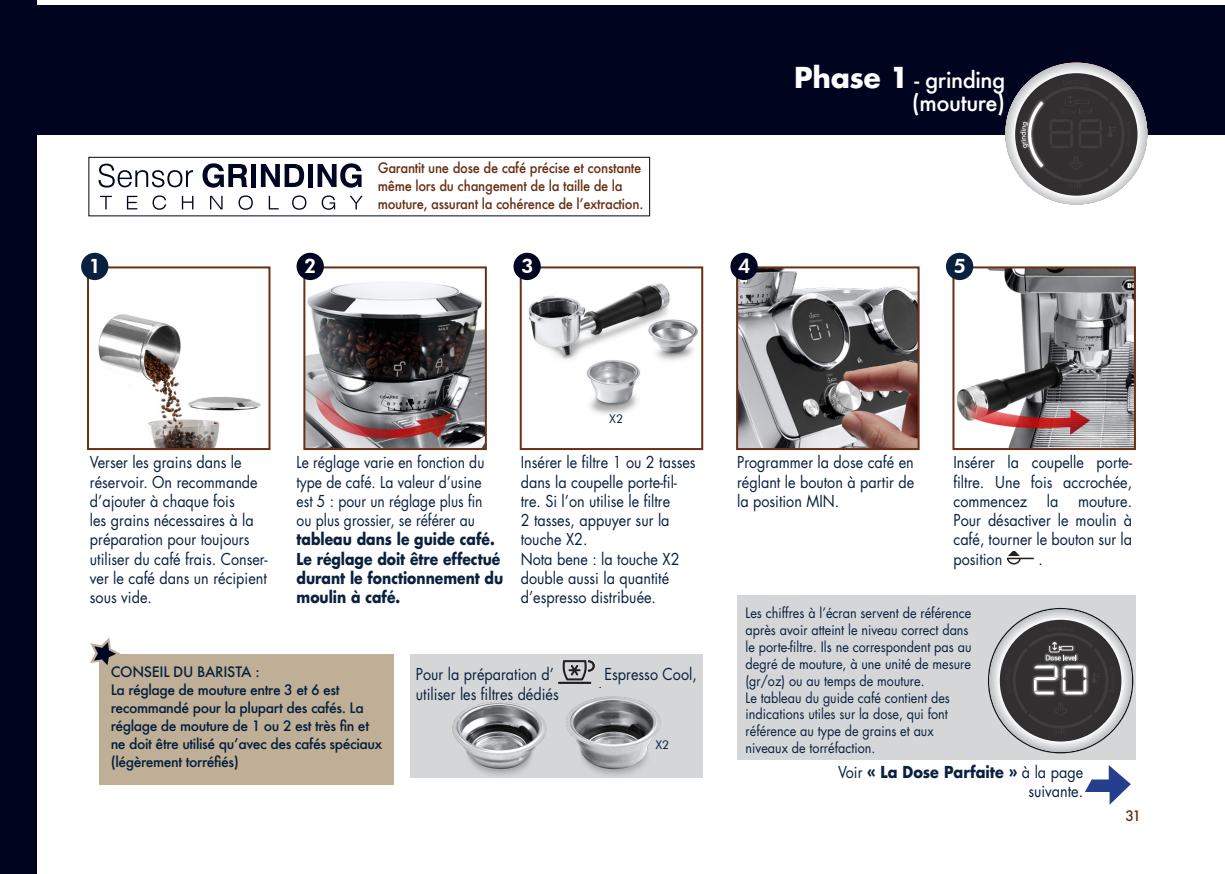
<style>
.page{position:relative;width:1225px;height:874px;background:#fff}
.page>*{position:absolute;margin:0;border:0;box-sizing:border-box;transform-origin:0 0}
.BARISTA_2A{font:500 22px "Futura";letter-spacing:-.02em;color:#fff}
.BODY_COPY{font:800 20px "Futura BT";color:#fff}
.testo1{font:16px/19.2px "Futura Std";color:#09213f;scale:.9 1}
.testo1-2{font:16px/19.2px "Futura Std";color:#09213f;scale:.87 1}
.testo1-3{font:14px/16.8px "Futura Std";color:#09213f;scale:.9 1}
.BARISTA_2{font:500 14px/18px "Futura";letter-spacing:-.03em;color:#061f3d}
.BARISTA_2A-2{font:500 14px/18px "Futura";letter-spacing:-.02em;color:#683015;scale:.93 1}
.BARISTA_2A-3{font:500 14px "Futura";letter-spacing:-.02em;color:#683015}
.Thumbnails{font:12px "Futura BT";color:#09213f}
.s1{font-weight:700;font-size:28px}
.s2{font-weight:700}
.s3{color:#09213f}
</style>
<div class="page">
<div style="left:0;top:0;width:36px;height:873px;background:#00041f"></div>
<img style="left:90px;top:270px;width:171px;height:177px">
<div style="left:87px;top:266px;width:183px;height:184px;border:2px solid #683015"></div>
<img style="left:306px;top:270px;width:178px;height:177px">
<div style="left:303px;top:266px;width:184px;height:184px;border:2px solid #683015"></div>
<img style="left:526px;top:270px;width:172px;height:145px">
<div style="left:520px;top:266px;width:183px;height:184px;border:2px solid #683015"></div>
<img style="left:739px;top:269px;width:177px;height:178px">
<div style="left:736px;top:266px;width:183px;height:184px;border:2px solid #683015"></div>
<img style="left:955px;top:269px;width:178px;height:178px">
<div style="left:952px;top:266px;width:184px;height:184px;border:2px solid #683015"></div>
<svg style="left:1006px;top:551px;width:28px;height:13px"></svg>
<div style="left:0;top:6px;width:1225px;height:129px;background:#00041f"></div>
<div style="left:81px;top:253px;width:27px;height:27px;background:#09213f;border-radius:50%"></div>
<div style="left:296px;top:253px;width:28px;height:27px;background:#000522;border-radius:50%"></div>
<div style="left:513px;top:253px;width:28px;height:27px;background:#000522;border-radius:50%"></div>
<div style="left:946px;top:253px;width:27px;height:27px;background:#09213f;border-radius:50%"></div>
<div style="left:730px;top:253px;width:27px;height:27px;background:#000522;border-radius:50%"></div>
<div style="left:88px;top:157px;width:562px;height:59px;border:1px solid #000522"></div>
<svg style="left:99px;top:163px;width:94px;height:24px"></svg>
<svg style="left:100px;top:196px;width:12px;height:13px"></svg>
<svg style="left:127px;top:196px;width:10px;height:13px"></svg>
<svg style="left:153px;top:195px;width:13px;height:15px"></svg>
<svg style="left:182px;top:196px;width:11px;height:13px"></svg>
<svg style="left:210px;top:196px;width:13px;height:13px"></svg>
<svg style="left:238px;top:195px;width:15px;height:15px"></svg>
<svg style="left:269px;top:196px;width:10px;height:13px"></svg>
<svg style="left:292px;top:195px;width:14px;height:15px"></svg>
<svg style="left:322px;top:195px;width:13px;height:15px"></svg>
<svg style="left:350px;top:196px;width:13px;height:13px"></svg>
<svg style="left:202px;top:163px;width:45px;height:24px"></svg>
<div style="left:251px;top:164px;width:5px;height:23px;background:#000522"></div>
<svg style="left:261px;top:164px;width:43px;height:23px"></svg>
<div style="left:308px;top:164px;width:5px;height:23px;background:#000522"></div>
<svg style="left:317px;top:163px;width:44px;height:24px"></svg>
<svg style="left:1005px;top:62px;width:142px;height:142px"></svg>
<div style="left:737px;top:595px;width:399px;height:165px;background:#d5d6d8"></div>
<div style="left:410px;top:654px;width:293px;height:123px;background:#d5d6d8"></div>
<svg style="left:562px;top:660px;width:33px;height:19px"></svg>
<svg style="left:988px;top:608px;width:146px;height:146px"></svg>
<svg style="left:1085px;top:765px;width:45px;height:39px"></svg>
<div style="left:99px;top:654px;width:295px;height:130px;background:#beaf96"></div>
<svg style="left:90px;top:637px;width:31px;height:28px"></svg>
<img style="left:447px;top:679px;width:219px;height:99px">
<p class="BARISTA_2A-2" style="left:378px;top:158px;width:287px">Garantit une dose de café précise et constante même lors du changement de la taille de la mouture, assurant la cohérence de l’extraction.</p>
<p class="BARISTA_2A" style="left:794px;top:64px;width:213px"><span class="s1">Phase 1</span> - grinding</p>
<p class="BARISTA_2A" style="left:912px;top:88px;width:95px">(mouture)</p>
<p class="BODY_COPY" style="left:89px;top:254px;width:14px">1</p>
<p class="BODY_COPY" style="left:304px;top:254px;width:14px">2</p>
<p class="BODY_COPY" style="left:521px;top:254px;width:14px">3</p>
<p class="BODY_COPY" style="left:738px;top:254px;width:14px">4</p>
<p class="BODY_COPY" style="left:953px;top:254px;width:14px">5</p>
<p class="Thumbnails" style="left:609px;top:411px;width:15px">X2</p>
<p class="testo1" style="left:90px;top:453px;width:199px">Verser les grains dans le réservoir. On recommande d’ajouter à chaque fois<br>les grains nécessaires à la préparation pour toujours utiliser du café frais. Conser&shy;ver le café dans un récipient sous vide.</p>
<p class="testo1-2" style="left:296px;top:453px;width:239px">Le réglage varie en fonction du type de café. La valeur d’usine<br>est 5 : pour un réglage plus fin<br>ou plus grossier, se référer au <span class="s2">tableau dans le guide café.<br>Le réglage doit être effectué durant le fonctionnement du moulin à café.</span></p>
<p class="testo1" style="left:521px;top:453px;width:196px">Insérer le filtre 1 ou 2 tasses dans la coupelle porte-fil&shy;tre. Si l’on utilise le filtre<br>2 tasses, appuyer sur la touche X2.</p>
<p class="testo1" style="left:521px;top:549px;width:178px">Nota bene : la touche X2 double aussi la quantité d’espresso distribuée.</p>
<p class="BARISTA_2" style="left:111px;top:662px;width:273px"><span class="s3">CONSEIL DU BARISTA :<br></span>La réglage de mouture entre 3 et 6 est recommandé pour la plupart des cafés. La réglage de mouture de 1 ou 2 est très fin et ne doit être utilisé qu’avec des cafés spéciaux (légèrement torréfiés)</p>
<p class="testo1" style="left:416px;top:664px;width:155px">Pour la préparation d’</p>
<p class="testo1" style="left:604px;top:664px;width:104px">Espresso Cool,</p>
<p class="testo1" style="left:416px;top:684px;width:160px">utiliser les filtres dédiés</p>
<p class="Thumbnails" style="left:656px;top:736px;width:15px">X2</p>
<p class="testo1" style="left:737px;top:453px;width:198px;text-align:justify">Programmer la dose café en réglant le bouton à partir de la position MIN.</p>
<p class="testo1" style="left:953px;top:453px;width:200px;text-align:justify">Insérer la coupelle porte&shy;filtre. Une fois accrochée, commencez la mouture.<br>Pour désactiver le moulin à café, tourner le bouton sur la position</p>
<p class="testo1" style="left:1038px;top:549px;width:6px">.</p>
<p class="testo1-3" style="left:745px;top:604px;width:252px">Les chiffres à l’écran servent de référence après avoir atteint le niveau correct dans le porte-filtre. Ils ne correspondent pas au degré de mouture, à une unité de mesure (gr/oz) ou au temps de mouture.</p>
<p class="testo1-3" style="left:745px;top:688px;width:228px">Le tableau du guide café contient des indications utiles sur la dose, qui font référence au type de grains et aux niveaux de torréfaction.</p>
<p class="testo1" style="left:838px;top:762px;width:274px;text-align:right">Voir <span class="s2">« La Dose Parfaite »</span> à la page suivante.</p>
<p class="BARISTA_2A-3" style="left:1125px;top:805px;width:17px">31</p>
</div>
